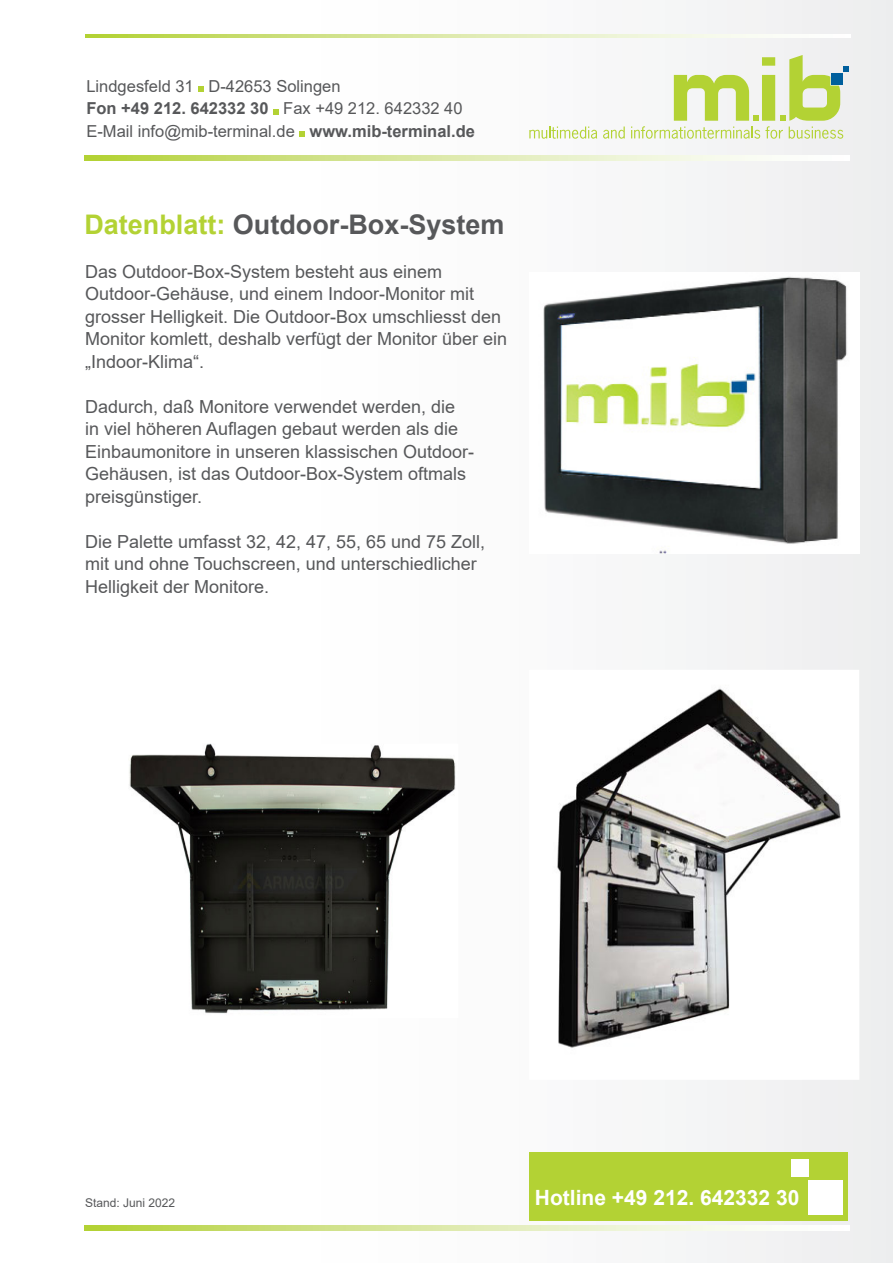
<style>
.page{position:relative;width:893px;height:1263px;background:#fff}
.page>*{position:absolute;margin:0;border:0;box-sizing:border-box;transform-origin:0 0}
.Headline{font:700 27px "Arial";color:#57585a}
.t1{font:700 21px "Arial";color:#fff}
.t2{font:18px/22.5px "Arial";color:#57585a}
.t3{font:16.5px "Arial";color:#57585a}
.t4{font:700 16.5px "Arial";color:#57585a}
.t5{font:12px "Arial";color:#57585a}
.s1{font-weight:400}
.s2{font-weight:700}
.s3{color:#b3d234}
</style>
<div class="page">
<div style="left:259px;top:0;width:634px;height:1263px;background:linear-gradient(to right,#fff,#eeefef)"></div>
<svg style="left:529px;top:127px;width:68px;height:12px"></svg>
<svg style="left:603px;top:127px;width:22px;height:12px"></svg>
<svg style="left:631px;top:55px;width:217px;height:84px"></svg>
<svg style="left:85px;top:156px;width:764px;height:4px"></svg>
<svg style="left:198px;top:86px;width:6px;height:6px"></svg>
<svg style="left:273px;top:109px;width:6px;height:5px"></svg>
<svg style="left:299px;top:131px;width:6px;height:6px"></svg>
<svg style="left:86px;top:34px;width:764px;height:3px"></svg>
<div style="left:529px;top:1152px;width:319px;height:68px;background:#b3d234"></div>
<div style="left:808px;top:1180px;width:35px;height:35px;background:#fff"></div>
<div style="left:791px;top:1159px;width:18px;height:18px;background:#fff"></div>
<svg style="left:85px;top:1226px;width:764px;height:4px"></svg>
<img style="left:529px;top:273px;width:330px;height:281px">
<img style="left:529px;top:670px;width:330px;height:410px">
<img style="left:129px;top:743px;width:329px;height:275px">
<p class="t3" style="left:86px;top:75px;width:256px">Lindgesfeld 31 D-42653 Solingen</p>
<p class="t4" style="left:86px;top:97px;width:378px">Fon +49 212. 642332 30 <span class="s1">Fax +49 212. 642332 40</span></p>
<p class="t3" style="left:86px;top:120px;width:390px">E-Mail info@mib-terminal.de <span class="s2">www.mib-terminal.de</span></p>
<p class="Headline" style="left:84px;top:205px;width:422px"><span class="s3">Datenblatt:</span> Outdoor-Box-System</p>
<p class="t2" style="left:85px;top:260px;width:424px">Das Outdoor-Box-System besteht aus einem Outdoor-Gehäuse, und einem Indoor-Monitor mit grosser Helligkeit. Die Outdoor-Box umschliesst den Monitor komlett, deshalb verfügt der Monitor über ein „Indoor-Klima“.</p>
<p class="t2" style="left:85px;top:395px;width:391px">Dadurch, daß Monitore verwendet werden, die<br>in viel höheren Auflagen gebaut werden als die Einbaumonitore in unseren klassischen Outdoor-Gehäusen, ist das Outdoor-Box-System oftmals preisgünstiger.</p>
<p class="t2" style="left:85px;top:530px;width:402px">Die Palette umfasst 32, 42, 47, 55, 65 und 75 Zoll, mit und ohne Touchscreen, und unterschiedlicher<br>Helligkeit der Monitore.</p>
<p class="t5" style="left:85px;top:1194px;width:92px">Stand: Juni 2022</p>
<p class="t1" style="left:535px;top:1183px;width:266px">Hotline +49 212. 642332 30</p>
</div>
